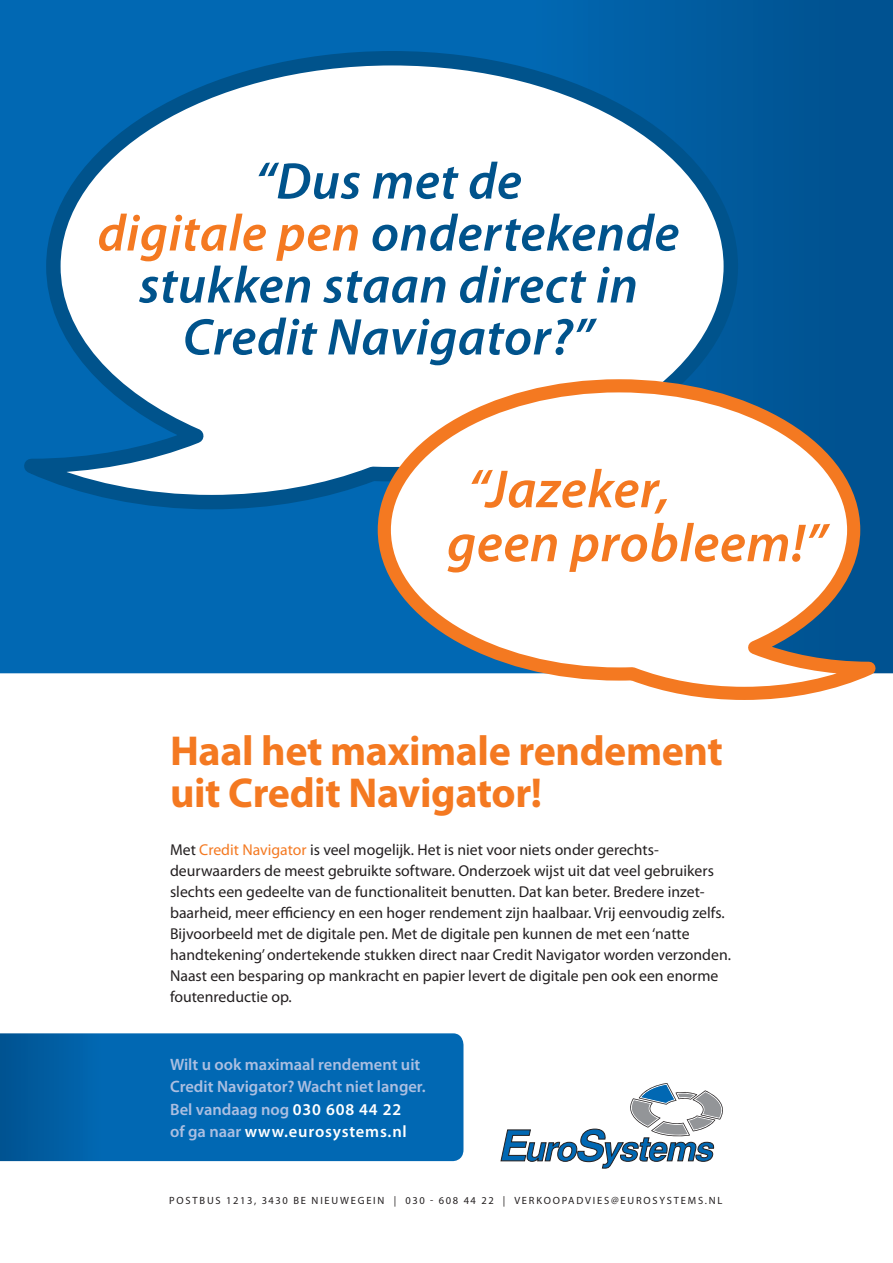
<style>
.page{position:relative;width:893px;height:1263px;background:#fff}
.page>*{position:absolute;margin:0;border:0;box-sizing:border-box;transform-origin:0 0}
.t1{font:italic 600 54px/54px "Myriad Pro";letter-spacing:.01em;color:#f47921}
.t2{font:italic 600 51.9px/51.9px "Myriad Pro";letter-spacing:.01em;color:#00538c;text-align:center}
.t3{font:700 42px/42px "Myriad Pro";letter-spacing:-.01em;color:#f47921}
.t4{font:600 16.5px/22.5px "Myriad Pro";color:#acbfe1}
.t5{font:15.75px/21px "Myriad Pro";color:#231f20}
.t6{font:10.5px "Myriad Pro";letter-spacing:.17em;color:#231f20}
.s1{color:#f47921}
.s2{color:#fff}
</style>
<div class="page">
<div style="left:0;top:0;width:893px;height:673px;background:linear-gradient(to right,#016ebd,#005899)"></div>
<svg style="left:0;top:44px;width:745px;height:472px"></svg>
<svg style="left:0;top:1033px;width:463px;height:128px;background:#0166af"></svg>
<svg style="left:500px;top:1083px;width:223px;height:86px"></svg>
<svg style="left:371px;top:373px;width:522px;height:327px"></svg>
<h2 class="t2" style="left:98px;top:154px;width:583px">“Dus met de<br><span class="s1">digitale pen</span> ondertekende stukken staan direct in<br>Credit Navigator?”</h2>
<h1 class="t1" style="left:447px;top:461px;width:382px;text-indent:21px">“Jazeker,<br>geen probleem!”</h1>
<h3 class="t3" style="left:170px;top:728px;width:554px">Haal het maximale rendement uit Credit Navigator!</h3>
<p class="t5" style="left:170px;top:839px;width:562px">Met <span class="s1">Credit Navigator</span> is veel mogelijk. Het is niet voor niets onder gerechts&shy;deurwaarders de meest gebruikte software. Onderzoek wijst uit dat veel gebruikers slechts een gedeelte van de functionaliteit benutten. Dat kan beter. Bredere inzet&shy;baarheid, meer efficiency en een hoger rendement zijn haalbaar. Vrij eenvoudig zelfs.<br>Bijvoorbeeld met de digitale pen. Met de digitale pen kunnen de met een ‘natte handtekening’ ondertekende stukken direct naar Credit Navigator worden verzonden.<br>Naast een besparing op mankracht en papier levert de digitale pen ook een enorme foutenreductie op.</p>
<p class="t4" style="left:170px;top:1052px;width:257px">Wilt u ook maximaal rendement uit<br>Credit Navigator? Wacht niet langer.<br>Bel vandaag nog <span class="s2">030 608 44 22<br></span>of ga naar <span class="s2">www.eurosystems.nl</span></p>
<p class="t6" style="left:169px;top:1194px;width:555px">POSTBUS 1213, 3430 BE NIEUWEGEIN | 030 - 608 44 22 | VERKOOPADVIES@EUROSYSTEMS.NL</p>
</div>
